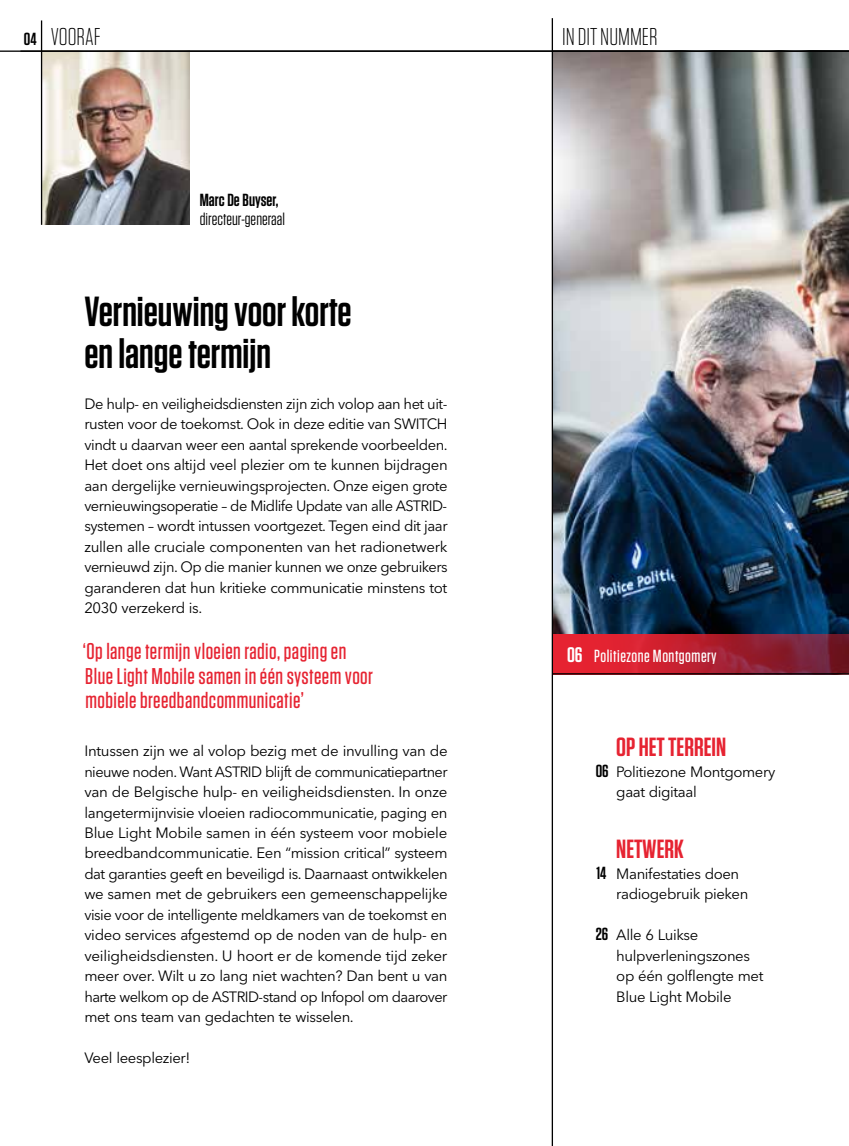
<style>
.page{position:relative;width:849px;height:1146px;background:#fff}
.page>*{position:absolute;margin:0;border:0;box-sizing:border-box;transform-origin:0 0}
.t1{font:600 42px/42px "Tungsten";color:#000}
.t2{font:600 26.25px "Tungsten";color:#e62331}
.t3{font:300 24.32px "Tungsten";color:#000}
.t4{font:500 22.75px/24.5px "Tungsten";letter-spacing:.02em;color:#e62331}
.t5{font:500 17.5px "Tungsten";letter-spacing:.03em;color:#fff}
.t6{font:17.5px "Tungsten";letter-spacing:.005em;color:#000}
.t7{font:600 17.5px "Tungsten";color:#000}
.t8{font:14.88px/20.5px "Avenir Next LT Pro";letter-spacing:-.025em;color:#000}
.s1{font-weight:600;font-size:17.5px}
.s2{font-weight:600;font-size:21px}
.s3{font-family:"Tungsten";font-weight:600;font-size:17.5px}
</style>
<div class="page">
<img style="left:553px;top:52px;width:295px;height:582px">
<img style="left:42px;top:52px;width:148px;height:173px">
<svg style="left:736px;top:634px;width:112px;height:39px;background:#802034"></svg>
<svg style="left:553px;top:634px;width:183px;height:39px;background:#cf2130"></svg>
<hr style="left:41px;top:20px;width:1px;height:205px;background:#000">
<hr style="left:0;top:51px;width:848px;height:1px;background:#000">
<hr style="left:552px;top:673px;width:296px;height:1px;background:#000">
<hr style="left:551px;top:18px;width:2px;height:1128px;background:#000">
<h3 class="t3" style="left:24px;top:24px;width:78px"><span class="s1">04</span> VOORAF</h3>
<h3 class="t3" style="left:562px;top:24px;width:97px">IN DIT NUMMER</h3>
<p class="t7" style="left:200px;top:190px;width:80px">Marc De Buyser,</p>
<p class="t6" style="left:200px;top:210px;width:87px">directeur-generaal</p>
<h1 class="t1" style="left:84px;top:291px;width:269px">Vernieuwing voor korte en lange termijn</h1>
<p class="t8" style="left:84px;top:393px;width:365px;text-align:justify">De hulp- en veiligheidsdiensten zijn zich volop aan het uit&shy;rusten voor de toekomst. Ook in deze editie van SWITCH vindt u daarvan weer een aantal sprekende voorbeelden.<br>Het doet ons altijd veel plezier om te kunnen bijdragen aan dergelijke vernieuwingsprojecten. Onze eigen grote vernieuwingsoperatie – de Midlife Update van alle ASTRID&shy;systemen – wordt intussen voortgezet. Tegen eind dit jaar zullen alle cruciale componenten van het radionetwerk vernieuwd zijn. Op die manier kunnen we onze gebruikers garanderen dat hun kritieke communicatie minstens tot 2030 verzekerd is.</p>
<h3 class="t4" style="left:83px;top:639px;width:292px">‘Op lange termijn vloeien radio, paging en<br>Blue Light Mobile samen in één systeem voor mobiele breedbandcommunicatie’</h3>
<p class="t8" style="left:84px;top:741px;width:365px;text-align:justify">Intussen zijn we al volop bezig met de invulling van de nieuwe noden. Want ASTRID blijft de communicatiepartner van de Belgische hulp- en veiligheidsdiensten. In onze langetermijnvisie vloeien radiocommunicatie, paging en Blue Light Mobile samen in één systeem voor mobiele breedbandcommunicatie. Een “mission critical” systeem dat garanties geeft en beveiligd is. Daarnaast ontwikkelen we samen met de gebruikers een gemeenschappelijke visie voor de intelligente meldkamers van de toekomst en video services afgestemd op de noden van de hulp- en veiligheidsdiensten. U hoort er de komende tijd zeker meer over. Wilt u zo lang niet wachten? Dan bent u van harte welkom op de ASTRID-stand op Infopol om daarover met ons team van gedachten te wisselen.</p>
<p class="t8" style="left:84px;top:1047px;width:108px">Veel leesplezier!</p>
<p class="t5" style="left:567px;top:647px;width:151px"><span class="s2">06</span> Politiezone Montgomery</p>
<h2 class="t2" style="left:616px;top:733px;width:111px">OP HET TERREIN</h2>
<p class="t8" style="left:616px;top:761px;width:160px;text-indent:-20px"><span class="s3">06</span> Politiezone Montgomery gaat digitaal</p>
<h2 class="t2" style="left:616px;top:835px;width:69px">NETWERK</h2>
<p class="t8" style="left:616px;top:863px;width:134px;text-indent:-20px"><span class="s3">14</span> Manifestaties doen radiogebruik pieken</p>
<p class="t8" style="left:616px;top:925px;width:148px;text-indent:-20px"><span class="s3">26</span> Alle 6 Luikse hulpverleningszones op één golflengte met<br>Blue Light Mobile</p>
</div>
